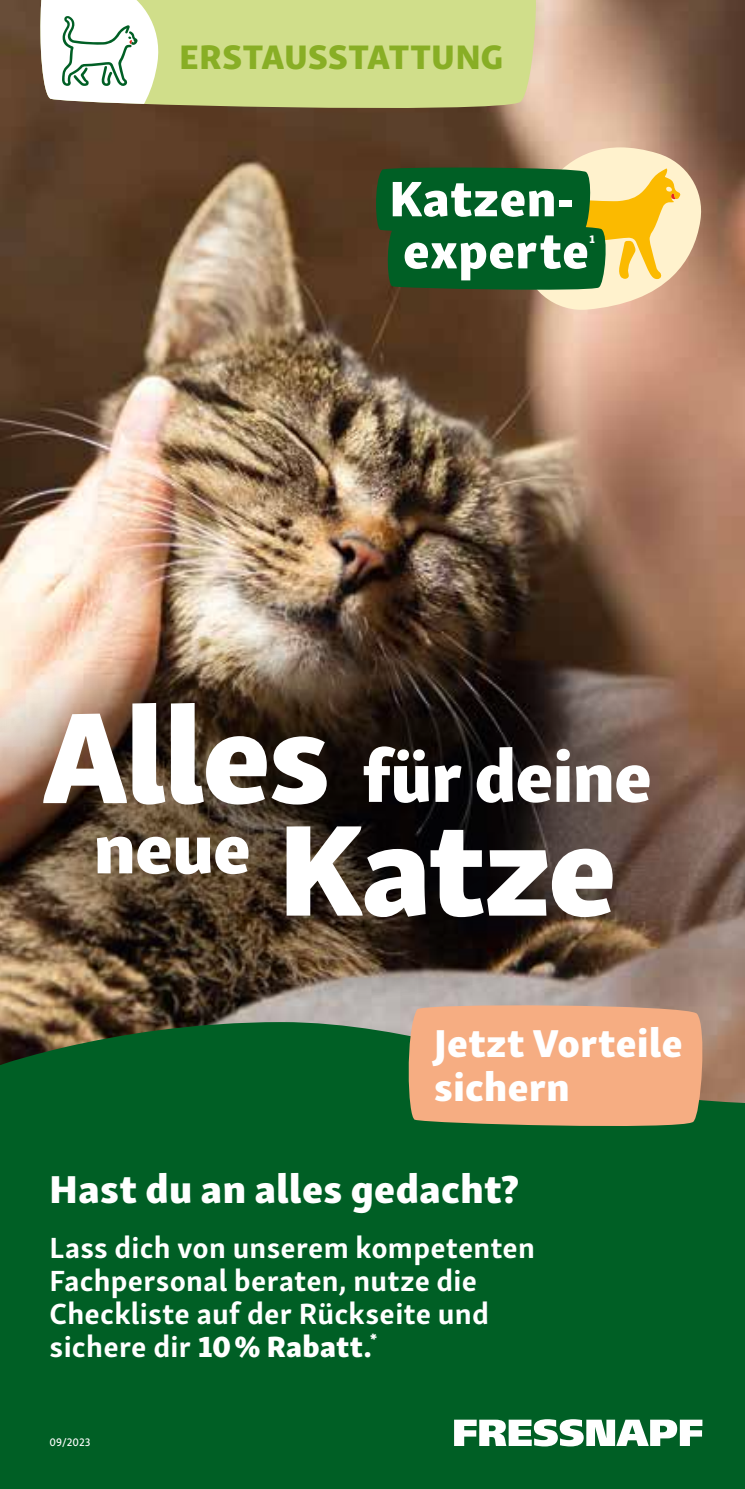
<style>
.page{position:relative;width:745px;height:1489px;background:#fff}
.page>*{position:absolute;margin:0;border:0;box-sizing:border-box;transform-origin:0 0}
.t1{font:133px/112.5px "FNMZ Skolar Sans Latn Eb";letter-spacing:-.02em;color:#fff}
.t2{font:73px "FNMZ Skolar Sans Latn Eb";letter-spacing:-.01em;color:#fff}
.t3{font:40px/44px "FNMZ Skolar Sans Latn Eb";letter-spacing:.01em;color:#fff}
.t4{font:35px "FNMZ Skolar Sans Latn Eb";letter-spacing:.015em;color:#88ae25}
.t5{font:700 30px/33px "FNMZ Skolar Sans Latn";letter-spacing:.01em;color:#fff}
.t6{font:11.25px "FNMZ Skolar Sans Latn Me";color:#fff}
.t7{font:11.25px "FNMZ Skolar Sans Latn Eb";color:#fff}
.s1{font-family:"FNMZ Skolar Sans Latn Eb";font-weight:400}
</style>
<div class="page">
<img style="left:0;top:0;width:744px;height:1022px">
<div style="left:0;top:1022px;width:744px;height:466px;background:#005f25"></div>
<svg style="left:405px;top:1002px;width:302px;height:128px;background:#e2a77d"></svg>
<svg style="left:34px;top:0;width:510px;height:114px;background:#c9d285"></svg>
<img style="left:0;top:634px;width:709px;height:367px">
<svg style="left:38px;top:0;width:124px;height:114px"></svg>
<svg style="left:376px;top:147px;width:324px;height:163px;background:#839665"></svg>
<svg style="left:454px;top:1418px;width:248px;height:28px"></svg>
<p class="t4" style="left:179px;top:27px;width:325px">ERSTAUSSTATTUNG</p>
<p class="t7" style="left:589px;top:229px;width:7px">1</p>
<h1 class="t1" style="left:278px;top:687px;width:340px;text-indent:-235px">Alles<br>Katze</h1>
<h2 class="t2" style="left:361px;top:714px;width:291px">für deine</h2>
<h2 class="t2" style="left:94px;top:786px;width:159px">neue</h2>
<h3 class="t3" style="left:434px;top:1017px;width:250px">Jetzt Vorteile sichern</h3>
<h3 class="t3" style="left:50px;top:1163px;width:471px">Hast du an alles gedacht?</h3>
<p class="t5" style="left:50px;top:1227px;width:486px">Lass dich von unserem kompetenten<br>Fachpersonal beraten, nutze die<br>Checkliste auf der Rückseite und sichere dir <span class="s1">10 % Rabatt.</span><sup>*</sup></p>
<p class="t6" style="left:50px;top:1433px;width:42px">09/2023</p>
</div>
